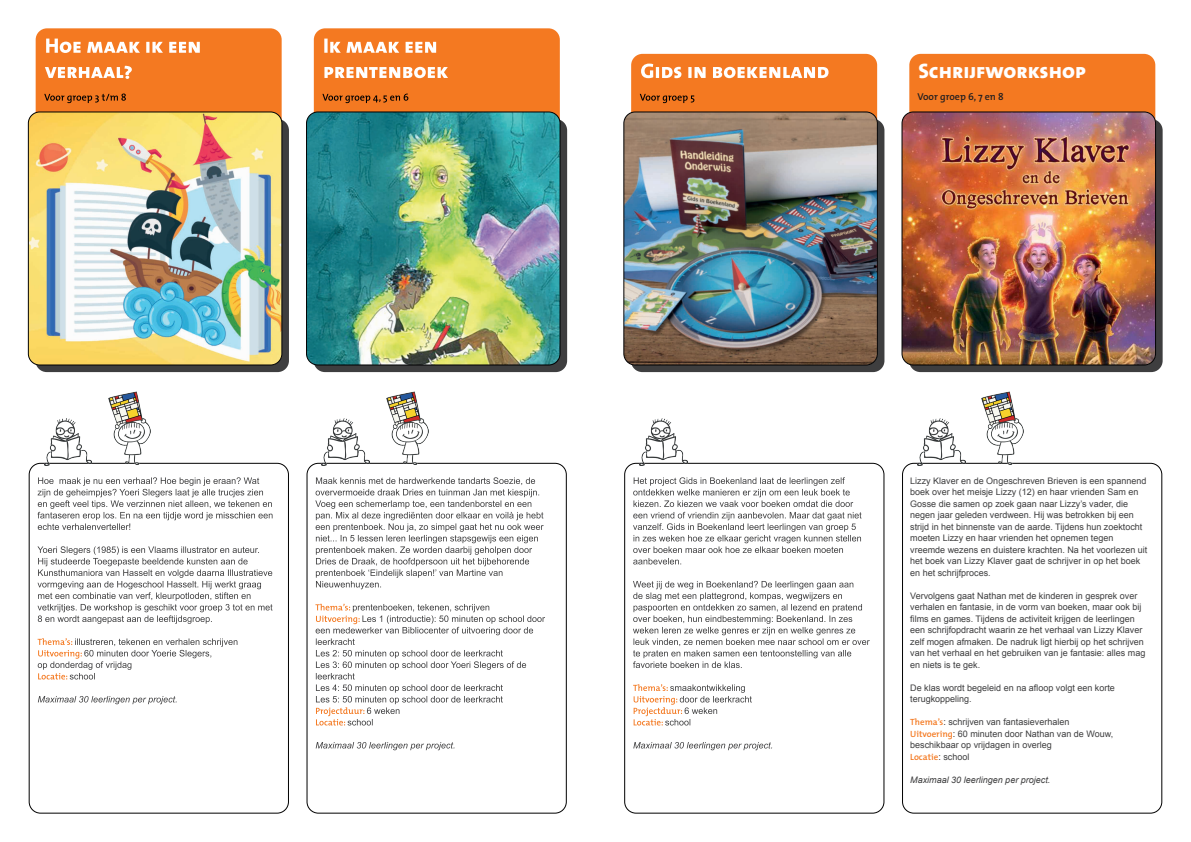
<style>
.page{position:relative;width:1191px;height:842px;background:#fff}
.page>*{position:absolute;margin:0;border:0;box-sizing:border-box;transform-origin:0 0}
.t1{font:21px "The Mix Extra Bold Caps";color:#fff}
.t2{font:600 10px "The Mix";color:#231f20}
.t3{font:9px/11.5px "Arial";color:#3e3e3f}
.t4{font:italic 9px "Arial";color:#3e3e3f}
.s1{font-family:"The Mix";font-weight:600;color:#f47921}
.s2{color:#231f20}
</style>
<div class="page">
<svg style="left:314px;top:119px;width:253px;height:253px;background:#39393a"></svg>
<div style="left:314px;top:28px;width:246px;height:121px;background:#f47921;border-radius:11px"></div>
<svg style="left:324px;top:67px;width:124px;height:11px"></svg>
<svg style="left:324px;top:39px;width:112px;height:14px"></svg>
<svg style="left:322px;top:94px;width:86px;height:9px"></svg>
<img style="left:306px;top:112px;width:254px;height:253px">
<div style="left:306px;top:111px;width:254px;height:254px;border:1px solid #000001;border-radius:11px"></div>
<div style="left:306px;top:463px;width:261px;height:351px;border:1px solid #000001;border-radius:11px"></div>
<svg style="left:316px;top:742px;width:138px;height:8px"></svg>
<svg style="left:315px;top:604px;width:230px;height:121px"></svg>
<svg style="left:315px;top:477px;width:228px;height:112px"></svg>
<svg style="left:35px;top:119px;width:254px;height:253px;background:#3a3a3b"></svg>
<div style="left:36px;top:28px;width:246px;height:121px;background:#f47921;border-radius:11px"></div>
<svg style="left:45px;top:66px;width:87px;height:13px"></svg>
<svg style="left:46px;top:39px;width:154px;height:14px"></svg>
<svg style="left:44px;top:94px;width:82px;height:9px"></svg>
<img style="left:28px;top:112px;width:254px;height:253px">
<div style="left:28px;top:111px;width:254px;height:254px;border:1px solid #000001;border-radius:11px"></div>
<div style="left:29px;top:463px;width:260px;height:351px;border:1px solid #000001;border-radius:11px"></div>
<svg style="left:38px;top:696px;width:139px;height:8px"></svg>
<svg style="left:38px;top:638px;width:199px;height:41px"></svg>
<svg style="left:37px;top:546px;width:235px;height:78px"></svg>
<svg style="left:38px;top:477px;width:234px;height:53px"></svg>
<img style="left:322px;top:419px;width:48px;height:46px">
<img style="left:44px;top:419px;width:48px;height:46px">
<img style="left:108px;top:391px;width:42px;height:73px">
<img style="left:386px;top:391px;width:42px;height:73px">
<div style="left:631px;top:54px;width:246px;height:95px;background:#f47921;border-radius:11px"></div>
<div style="left:631px;top:119px;width:253px;height:253px;background:#3e3e3f;border-radius:11px"></div>
<svg style="left:641px;top:64px;width:187px;height:14px"></svg>
<svg style="left:640px;top:94px;width:54px;height:9px"></svg>
<img style="left:624px;top:113px;width:253px;height:252px">
<div style="left:623px;top:111px;width:255px;height:254px;border:1px solid #000001;border-radius:11px"></div>
<div style="left:624px;top:463px;width:260px;height:351px;border:1px solid #000001;border-radius:11px"></div>
<svg style="left:633px;top:742px;width:139px;height:8px"></svg>
<svg style="left:633px;top:684px;width:119px;height:41px"></svg>
<svg style="left:633px;top:581px;width:236px;height:87px"></svg>
<svg style="left:633px;top:477px;width:228px;height:87px"></svg>
<img style="left:639px;top:419px;width:48px;height:46px">
<div style="left:909px;top:119px;width:253px;height:253px;background:#3e3e3f;border-radius:11px"></div>
<div style="left:909px;top:54px;width:246px;height:95px;background:#f47921;border-radius:11px"></div>
<img style="left:902px;top:113px;width:253px;height:252px">
<div style="left:901px;top:111px;width:255px;height:254px;border:1px solid #000001;border-radius:11px"></div>
<div style="left:902px;top:463px;width:260px;height:351px;border:1px solid #000001;border-radius:11px"></div>
<img style="left:917px;top:419px;width:48px;height:46px">
<img style="left:981px;top:391px;width:42px;height:73px">
<p class="t1" style="left:918px;top:53px;width:169px">Schrijfworkshop</p>
<p class="t2" style="left:917px;top:89px;width:88px">Voor groep 6, 7 en 8</p>
<p class="t3" style="left:910px;top:475px;width:239px">Lizzy Klaver en de Ongeschreven Brieven is een spannend boek over het meisje Lizzy (12) en haar vrienden Sam en Gosse die samen op zoek gaan naar Lizzy’s vader, die negen jaar geleden verdween. Hij was betrokken bij een strijd in het binnenste van de aarde. Tijdens hun zoektocht moeten Lizzy en haar vrienden het opnemen tegen vreemde wezens en duistere krachten. Na het voorlezen uit het boek van Lizzy Klaver gaat de schrijver in op het boek en het schrijfproces.</p>
<p class="t3" style="left:910px;top:590px;width:237px">Vervolgens gaat Nathan met de kinderen in gesprek over verhalen en fantasie, in de vorm van boeken, maar ook bij films en games. Tijdens de activiteit krijgen de leerlingen een schrijfopdracht waarin ze het verhaal van Lizzy Klaver zelf mogen afmaken. De nadruk ligt hierbij op het schrijven van het verhaal en het gebruiken van je fantasie: alles mag en niets is te gek.</p>
<p class="t3" style="left:910px;top:682px;width:206px">De klas wordt begeleid en na afloop volgt een korte terugkoppeling.</p>
<p class="t3" style="left:910px;top:717px;width:205px"><span class="s1">Thema’s</span><span class="s2">:</span> schrijven van fantasieverhalen <span class="s1">Uitvoering</span><span class="s2">:</span> 60 minuten door Nathan van de Wouw, beschikbaar op vrijdagen in overleg<br><span class="s1">Locatie</span><span class="s2">:</span> school</p>
<p class="t4" style="left:910px;top:774px;width:142px">Maximaal 30 leerlingen per project.</p>
</div>
